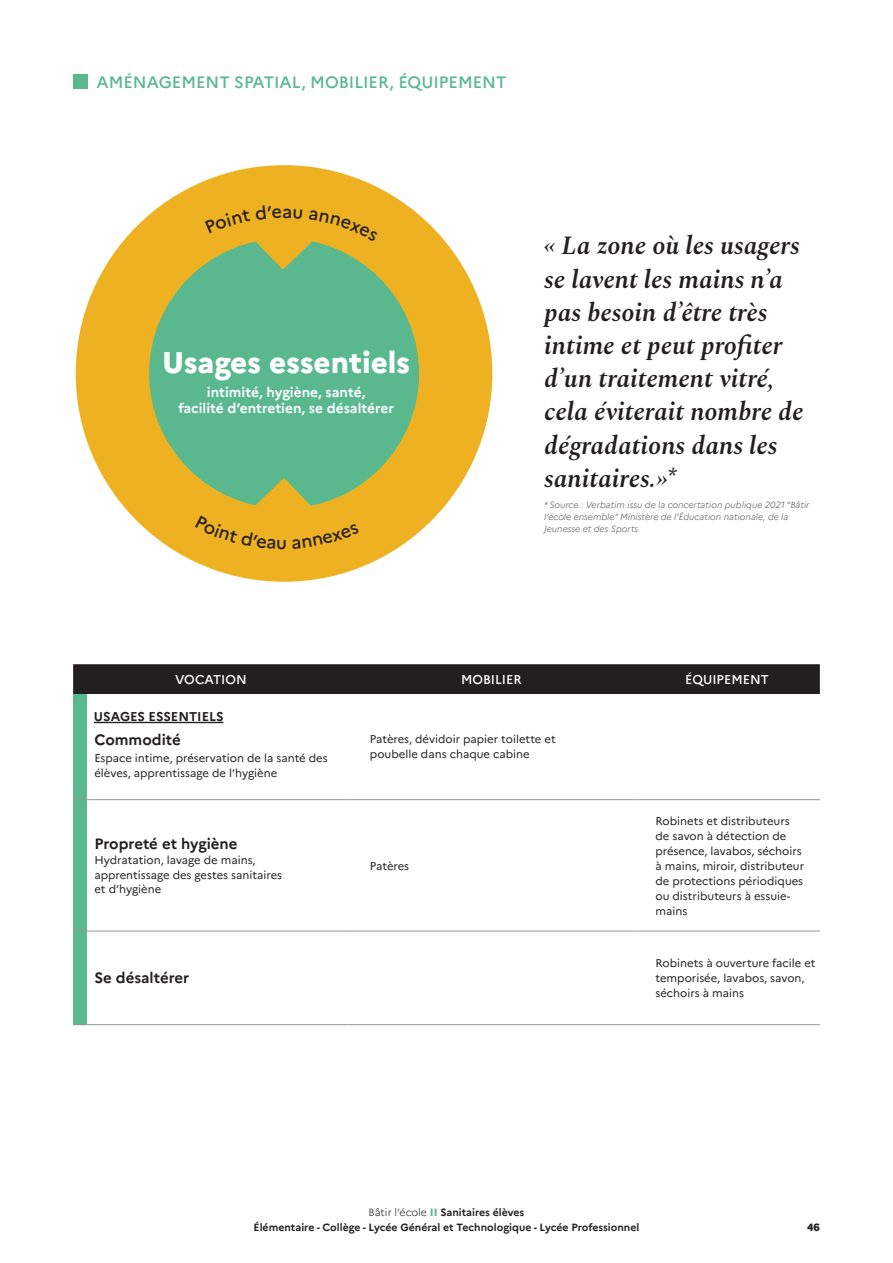
<style>
.page{position:relative;width:893px;height:1263px;background:#fff}
.page>*{position:absolute;margin:0;border:0;box-sizing:border-box;transform-origin:0 0}
.t1{font:800 29.85px "Marianne";letter-spacing:-.005em;color:#fff}
.t2{font:italic 600 25.8px/33.2px "Spectral";color:#231f20}
.t3{font:500 18px "Marianne";color:#231f20}
.t4{font:500 16.5px "Marianne";color:#5ab88f}
.t5{font:700 15px "Marianne";color:#231f20}
.t6{font:700 13.8px/16.5px "Marianne";color:#fff;text-align:center}
.t7{font:500 12.75px "Marianne";color:#fff}
.t8{font:700 12.75px "Marianne";color:#231f20}
.t9{font:11.25px/15px "Marianne";color:#231f20}
.t10{font:700 10.5px/15px "Marianne";color:#231f20;text-align:center}
.t11{font:800 10.5px "Marianne";color:#231f20}
.t12{font:italic 300 9px/12px "Marianne";color:#57585a}
.s1{font-weight:300}
.s2{font-weight:800;color:#5ab88f}
</style>
<div class="page">
<div style="left:76px;top:165px;width:416px;height:417px;background:#eeb122;border-radius:208px"></div>
<div style="left:149px;top:238px;width:270px;height:270px;background:#5ab88f;border-radius:50%"></div>
<div style="left:73px;top:74px;width:15px;height:14px;background:#5ab88f"></div>
<div style="left:73px;top:694px;width:14px;height:331px;background:#5ab88f"></div>
<div style="left:73px;top:664px;width:747px;height:30px;background:#231f20"></div>
<hr style="left:73px;top:799px;width:276px;height:1px;background:#939598">
<hr style="left:349px;top:799px;width:285px;height:1px;background:#939598">
<hr style="left:634px;top:799px;width:186px;height:1px;background:#939598">
<hr style="left:73px;top:931px;width:276px;height:1px;background:#939598">
<hr style="left:349px;top:931px;width:285px;height:1px;background:#939598">
<hr style="left:634px;top:931px;width:186px;height:1px;background:#939598">
<hr style="left:73px;top:1024px;width:276px;height:1px;background:#939598">
<hr style="left:349px;top:1024px;width:285px;height:1px;background:#939598">
<hr style="left:634px;top:1024px;width:186px;height:1px;background:#939598">
<hr style="left:94px;top:722px;width:129px;height:1px;background:#231f20">
<svg style="left:199px;top:478px;width:160px;height:30px"></svg>
<svg style="left:205px;top:238px;width:166px;height:32px"></svg>
<p class="t4" style="left:97px;top:72px;width:411px">AMÉNAGEMENT SPATIAL, MOBILIER, ÉQUIPEMENT</p>
<p class="t1" style="left:162px;top:344px;width:249px">Usages essentiels</p>
<p class="t6" style="left:178px;top:384px;width:217px">intimité, hygiène, santé,<br>facilité d’entretien, se désaltérer</p>
<p class="t3" style="left:276px;top:532px;width:12px">u</p>
<p class="t2" style="left:544px;top:227px;width:261px">« La zone où les usagers se lavent les mains n’a pas besoin d’être très intime et peut profiter d’un traitement vitré, cela éviterait nombre de dégradations dans les sanitaires.»*</p>
<p class="t12" style="left:544px;top:499px;width:267px">* Source : Verbatim issu de la concertation publique 2021 “Bâtir l’école ensemble” Ministère de l’Éducation nationale, de la<br>Jeunesse et des Sports</p>
<p class="t7" style="left:175px;top:672px;width:73px">VOCATION</p>
<p class="t7" style="left:461px;top:672px;width:62px">MOBILIER</p>
<p class="t7" style="left:685px;top:672px;width:85px">ÉQUIPEMENT</p>
<p class="t8" style="left:94px;top:708px;width:131px">USAGES ESSENTIELS</p>
<p class="t5" style="left:94px;top:730px;width:88px">Commodité</p>
<p class="t9" style="left:94px;top:750px;width:235px">Espace intime, préservation de la santé des élèves, apprentissage de l’hygiène</p>
<p class="t9" style="left:370px;top:732px;width:187px">Patères, dévidoir papier toilette et poubelle dans chaque cabine</p>
<p class="t5" style="left:94px;top:834px;width:145px">Propreté et hygiène</p>
<p class="t9" style="left:94px;top:852px;width:189px">Hydratation, lavage de mains, apprentissage des gestes sanitaires et d’hygiène</p>
<p class="t9" style="left:370px;top:858px;width:41px">Patères</p>
<p class="t5" style="left:94px;top:969px;width:96px">Se désaltérer</p>
<p class="t9" style="left:655px;top:813px;width:150px">Robinets et distributeurs de savon à détection de présence, lavabos, séchoirs à mains, miroir, distributeur de protections périodiques ou distributeurs à essuie&shy;mains</p>
<p class="t9" style="left:655px;top:955px;width:162px">Robinets à ouverture facile et temporisée, lavabos, savon, séchoirs à mains</p>
<p class="t10" style="left:254px;top:1204px;width:387px"><span class="s1">Bâtir l’école</span> <span class="s2">II</span> Sanitaires élèves<br>Élémentaire - Collège - Lycée Général et Technologique - Lycée Professionnel</p>
<p class="t11" style="left:807px;top:1221px;width:14px">46</p>
</div>
